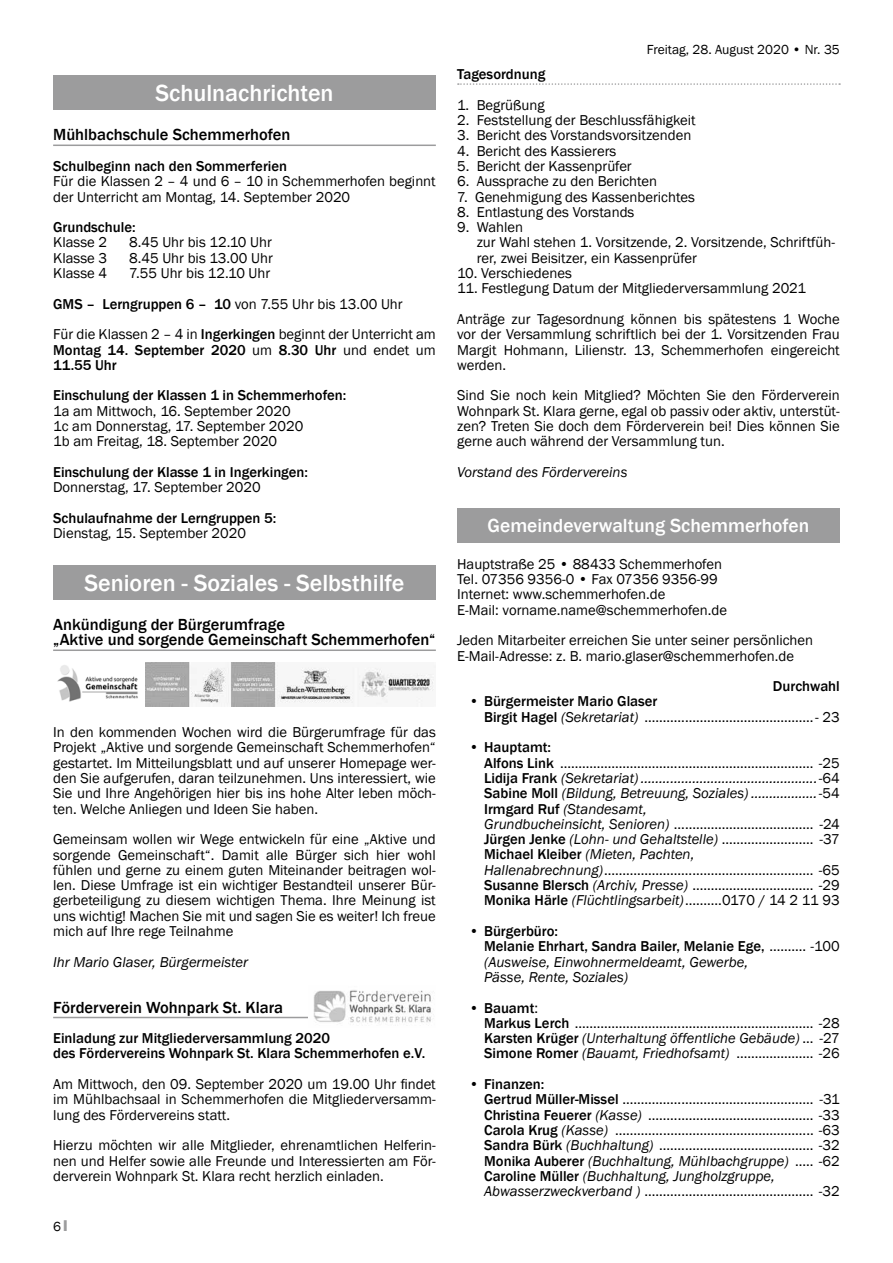
<style>
.page{position:relative;width:893px;height:1263px;background:#fff}
.page>*{position:absolute;margin:0;border:0;box-sizing:border-box;transform-origin:0 0}
.t1{font:500 24px "Franklin Gothic";color:#fff}
.t2{font:500 19.5px "Franklin Gothic";color:#fff}
.t3{font:500 16.5px/15.3px "Franklin Gothic";color:#000}
.t4{font:14.7px/15.3px "Franklin Gothic";color:#000}
.t5{font:14.7px/15.3px "Franklin Gothic";letter-spacing:-.02em;color:#000}
.t6{font:500 14.7px/15.3px "Franklin Gothic";color:#000}
.t7{font:italic 14.7px/15.3px "Franklin Gothic";color:#000}
.t8{font:13.5px "Franklin Gothic";color:#000}
.s1{font-weight:500}
.s2{font-weight:400}
.s3{font-family:"Impact";color:#9c9c9d}
.s4{font-style:italic}
.s5{font-weight:500;font-style:normal}
.s6{font-style:normal}
</style>
<div class="page">
<svg style="left:458px;top:83px;width:382px;height:2px"></svg>
<div style="left:457px;top:508px;width:383px;height:34px;background:#9c9c9d"></div>
<hr style="left:53px;top:145px;width:383px;height:1px;background:#9c9c9d">
<hr style="left:53px;top:649px;width:383px;height:2px;background:#9c9c9d">
<hr style="left:53px;top:1017px;width:383px;height:1px;background:#9c9c9d">
<div style="left:53px;top:76px;width:383px;height:34px;background:#9c9c9d"></div>
<div style="left:53px;top:565px;width:383px;height:34px;background:#9c9c9d"></div>
<img style="left:146px;top:662px;width:288px;height:44px">
<img style="left:57px;top:665px;width:81px;height:37px">
<img style="left:308px;top:990px;width:128px;height:33px">
<h1 class="t1" style="left:155px;top:78px;width:180px">Schulnachrichten</h1>
<p class="t3" style="left:53px;top:127px;width:239px">Mühlbachschule Schemmerhofen</p>
<p class="t6" style="left:53px;top:158px;width:236px">Schulbeginn nach den Sommerferien</p>
<p class="t4" style="left:53px;top:174px;width:384px">Für die Klassen 2 – 4 und 6 – 10 in Schemmerhofen beginnt der Unterricht am Montag, 14. September 2020</p>
<p class="t6" style="left:53px;top:220px;width:84px">Grundschule:</p>
<p class="t4" style="left:53px;top:235px;width:55px">Klasse 2</p>
<p class="t4" style="left:129px;top:235px;width:144px">8.45 Uhr bis 12.10 Uhr</p>
<p class="t4" style="left:53px;top:250px;width:55px">Klasse 3</p>
<p class="t4" style="left:129px;top:250px;width:145px">8.45 Uhr bis 13.00 Uhr</p>
<p class="t4" style="left:53px;top:266px;width:55px">Klasse 4</p>
<p class="t4" style="left:53px;top:258px;width:384px;line-height:30.6px;text-indent:76px">7.55 Uhr bis 12.10 Uhr<br><span class="s1">GMS – Lerngruppen 6 – 10</span> von 7.55 Uhr bis 13.00 Uhr<br>Für die Klassen 2 – 4 in <span class="s1">Ingerkingen</span> beginnt der Unterricht am</p>
<p class="t6" style="left:53px;top:342px;width:384px">Montag 14. September 2020 <span class="s2">um</span> 8.30 Uhr <span class="s2">und endet um<br></span>11.55 Uhr</p>
<p class="t6" style="left:53px;top:388px;width:295px">Einschulung der Klassen 1 in Schemmerhofen:</p>
<p class="t4" style="left:53px;top:403px;width:252px">1a am Mittwoch, 16. September 2020<br>1c am Donnerstag, 17. September 2020<br>1b am Freitag, 18. September 2020</p>
<p class="t6" style="left:53px;top:465px;width:256px">Einschulung der Klasse 1 in Ingerkingen:</p>
<p class="t4" style="left:53px;top:480px;width:209px">Donnerstag, 17. September 2020</p>
<p class="t6" style="left:53px;top:510px;width:225px">Schulaufnahme der Lerngruppen 5:</p>
<p class="t4" style="left:53px;top:526px;width:194px">Dienstag, 15. September 2020</p>
<h1 class="t1" style="left:84px;top:568px;width:322px">Senioren - Soziales - Selbsthilfe</h1>
<p class="t3" style="left:53px;top:617px;width:384px">Ankündigung der Bürgerumfrage<br>„Aktive und sorgende Gemeinschaft Schemmerhofen“</p>
<p class="t4" style="left:53px;top:725px;width:384px;text-align:justify">In den kommenden Wochen wird die Bürgerumfrage für das Projekt „Aktive und sorgende Gemeinschaft Schemmerhofen“ gestartet. Im Mitteilungsblatt und auf unserer Homepage wer&shy;den Sie aufgerufen, daran teilzunehmen. Uns interessiert, wie Sie und Ihre Angehörigen hier bis ins hohe Alter leben möch&shy;ten. Welche Anliegen und Ideen Sie haben.</p>
<p class="t4" style="left:53px;top:832px;width:384px;text-align:justify">Gemeinsam wollen wir Wege entwickeln für eine „Aktive und sorgende Gemeinschaft“. Damit alle Bürger sich hier wohl fühlen und gerne zu einem guten Miteinander beitragen wol&shy;len. Diese Umfrage ist ein wichtiger Bestandteil unserer Bür&shy;gerbeteiligung zu diesem wichtigen Thema. Ihre Meinung ist uns wichtig! Machen Sie mit und sagen Sie es weiter! Ich freue mich auf Ihre rege Teilnahme</p>
<p class="t7" style="left:53px;top:954px;width:196px">Ihr Mario Glaser, Bürgermeister</p>
<p class="t3" style="left:53px;top:999px;width:231px">Förderverein Wohnpark St. Klara</p>
<p class="t6" style="left:53px;top:1031px;width:374px">Einladung zur Mitgliederversammlung 2020<br>des Fördervereins Wohnpark St. Klara Schemmerhofen e.V.</p>
<p class="t4" style="left:53px;top:1077px;width:384px;text-align:justify">Am Mittwoch, den 09. September 2020 um 19.00 Uhr findet im Mühlbachsaal in Schemmerhofen die Mitgliederversamm&shy;lung des Fördervereins statt.</p>
<p class="t4" style="left:53px;top:1138px;width:384px;text-align:justify">Hierzu möchten wir alle Mitglieder, ehrenamtlichen Helferin&shy;nen und Helfer sowie alle Freunde und Interessierten am För&shy;derverein Wohnpark St. Klara recht herzlich einladen.</p>
<p class="t8" style="left:53px;top:1218px;width:16px">6 <span class="s3">I</span></p>
<p class="t8" style="left:647px;top:41px;width:194px">Freitag, 28. August 2020 • Nr. 35</p>
<p class="t6" style="left:457px;top:67px;width:90px">Tagesordnung</p>
<p class="t4" style="left:457px;top:97px;width:89px">1. Begrüßung</p>
<p class="t4" style="left:457px;top:113px;width:240px">2. Feststellung der Beschlussfähigkeit</p>
<p class="t4" style="left:457px;top:128px;width:236px">3. Bericht des Vorstandsvorsitzenden</p>
<p class="t4" style="left:457px;top:143px;width:161px">4. Bericht des Kassierers</p>
<p class="t4" style="left:457px;top:159px;width:176px">5. Bericht der Kassenprüfer</p>
<p class="t4" style="left:457px;top:174px;width:201px">6. Aussprache zu den Berichten</p>
<p class="t4" style="left:457px;top:189px;width:239px">7. Genehmigung des Kassenberichtes</p>
<p class="t4" style="left:457px;top:205px;width:179px">8. Entlastung des Vorstands</p>
<p class="t4" style="left:477px;top:220px;width:360px;text-indent:-20px">9. Wahlen<br>zur Wahl stehen 1. Vorsitzende, 2. Vorsitzende, Schriftfüh&shy;rer, zwei Beisitzer, ein Kassenprüfer</p>
<p class="t4" style="left:457px;top:266px;width:116px">10. Verschiedenes</p>
<p class="t4" style="left:457px;top:273px;width:384px;line-height:30.6px">11. Festlegung Datum der Mitgliederversammlung 2021<br>Anträge zur Tagesordnung können bis spätestens 1 Woche</p>
<p class="t4" style="left:457px;top:327px;width:384px;text-align:justify">vor der Versammlung schriftlich bei der 1. Vorsitzenden Frau Margit Hohmann, Lilienstr. 13, Schemmerhofen eingereicht werden.</p>
<p class="t4" style="left:457px;top:388px;width:384px;text-align:justify">Sind Sie noch kein Mitglied? Möchten Sie den Förderverein Wohnpark St. Klara gerne, egal ob passiv oder aktiv, unterstüt&shy;zen? Treten Sie doch dem Förderverein bei! Dies können Sie gerne auch während der Versammlung tun.</p>
<p class="t7" style="left:457px;top:465px;width:172px">Vorstand des Fördervereins</p>
<h2 class="t2" style="left:488px;top:514px;width:323px">Gemeindeverwaltung Schemmerhofen</h2>
<p class="t4" style="left:457px;top:556px;width:271px">Hauptstraße 25 • 88433 Schemmerhofen Tel. 07356 9356-0 • Fax 07356 9356-99<br>Internet: www.schemmerhofen.de<br>E-Mail: vorname.name@schemmerhofen.de</p>
<p class="t4" style="left:457px;top:633px;width:358px">Jeden Mitarbeiter erreichen Sie unter seiner persönlichen<br>E-Mail-Adresse: z. B. mario.glaser@schemmerhofen.de</p>
<p class="t6" style="left:773px;top:679px;width:68px">Durchwahl</p>
<p class="t4" style="left:484px;top:694px;width:357px;text-indent:-15px"><span class="s1">• Bürgermeister Mario Glaser<br>Birgit Hagel</span> <span class="s4">(Sekretariat)</span> ..............................................- 23</p>
<p class="t5" style="left:484px;top:740px;width:357px;text-indent:-15px"><span class="s1">• Hauptamt:<br>Alfons Link</span> ..................................................................... -25<br><span class="s1">Lidija Frank</span> <span class="s4">(Sekretariat) ................................................</span>-64<br><span class="s1">Sabine Moll</span> <span class="s4">(Bildung, Betreuung, Soziales) ..................</span>-54<br><span class="s1">Irmgard Ruf</span> <span class="s4">(Standesamt,<br>Grundbucheinsicht, Senioren)</span> ...................................... -24<br><span class="s1">Jürgen Jenke</span> <span class="s4">(Lohn- und Gehaltstelle)</span> ......................... -37<br><span class="s1">Michael Kleiber</span> <span class="s4">(Mieten, Pachten, Hallenabrechnung)</span>......................................................... -65<br><span class="s1">Susanne Blersch</span> <span class="s4">(Archiv, Presse)</span> ................................. -29<br><span class="s1">Monika Härle</span> <span class="s4">(Flüchtlingsarbeit)</span>..........0170 / 14 2 11 93</p>
<p class="t7" style="left:484px;top:924px;width:357px;text-indent:-15px"><span class="s5">• Bürgerbüro:<br>Melanie Ehrhart, Sandra Bailer, Melanie Ege,</span> <span class="s6">.......... -100 </span>(Ausweise, Einwohnermeldeamt, Gewerbe,<br>Pässe, Rente, Soziales)</p>
<p class="t4" style="left:484px;top:1000px;width:357px;text-indent:-15px"><span class="s1">• Bauamt</span>:<br><span class="s1">Markus Lerch</span> ................................................................. -28<br><span class="s1">Karsten Krüger</span> <span class="s4">(Unterhaltung öffentliche Gebäude)</span> ... -27<br><span class="s1">Simone Romer</span> <span class="s4">(Bauamt, Friedhofsamt)</span> ..................... -26</p>
<p class="t4" style="left:484px;top:1077px;width:357px;text-indent:-15px"><span class="s1">• Finanzen:<br>Gertrud Müller-Missel</span> .................................................... -31<br><span class="s1">Christina Feuerer</span> <span class="s4">(Kasse)</span> ............................................. -33<br><span class="s1">Carola Krug</span> <span class="s4">(Kasse)</span> ...................................................... -63<br><span class="s1">Sandra Bürk</span> <span class="s4">(Buchhaltung)</span> .......................................... -32<br><span class="s1">Monika Auberer</span> <span class="s4">(Buchhaltung, Mühlbachgruppe)</span> ..... -62<br><span class="s1">Caroline Müller</span> <span class="s4">(Buchhaltung, Jungholzgruppe, Abwasserzweckverband )</span> .............................................. -32</p>
</div>
